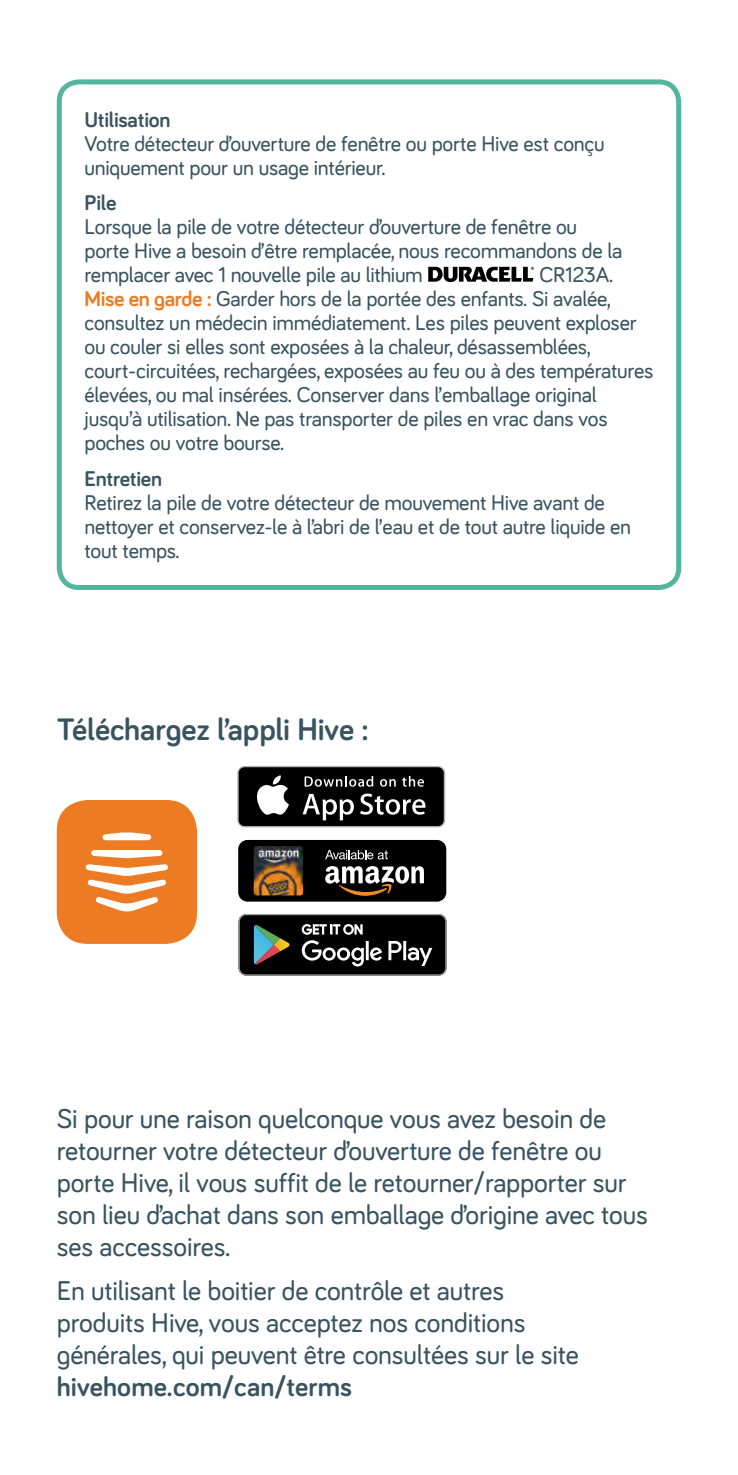
<style>
.page{position:relative;width:738px;height:1475px;background:#fff}
.page>*{position:absolute;margin:0;border:0;box-sizing:border-box;transform-origin:0 0}
.t1{font:700 32px "Bariol";color:#395461}
.t2{font:500 28px/32px "Bariol";letter-spacing:-.005em;color:#395461}
.t3{font:700 28px "Bariol";letter-spacing:.005em;color:#395461}
.t4{font:500 22px/24px "Bariol";letter-spacing:-.01em;color:#395461}
.t5{font:700 22px "Bariol";letter-spacing:-.01em;color:#395461}
.s1{font-weight:700;color:#ec7b23}
</style>
<div class="page">
<svg style="left:56px;top:79px;width:626px;height:511px"></svg>
<svg style="left:237px;top:765px;width:208px;height:62px"></svg>
<div style="left:238px;top:767px;width:205px;height:59px;background:#000;border-radius:6px"></div>
<svg style="left:257px;top:775px;width:32px;height:39px"></svg>
<svg style="left:302px;top:793px;width:51px;height:27px"></svg>
<svg style="left:360px;top:793px;width:65px;height:21px"></svg>
<svg style="left:304px;top:775px;width:69px;height:11px"></svg>
<svg style="left:380px;top:779px;width:15px;height:7px"></svg>
<svg style="left:402px;top:775px;width:21px;height:11px"></svg>
<div style="left:238px;top:839px;width:208px;height:62px;background:#000;border-radius:9px"></div>
<svg style="left:325px;top:866px;width:98px;height:29px"></svg>
<svg style="left:325px;top:850px;width:62px;height:9px"></svg>
<img style="left:253px;top:846px;width:50px;height:49px">
<svg style="left:243px;top:919px;width:204px;height:57px"></svg>
<svg style="left:238px;top:914px;width:208px;height:61px;background:#292b2a"></svg>
<div style="left:57px;top:799px;width:140px;height:144px;background:#ec7b23;border-radius:31px"></div>
<svg style="left:86px;top:832px;width:82px;height:79px"></svg>
<p class="t5" style="left:84px;top:104px;width:87px">Utilisation</p>
<p class="t4" style="left:84px;top:130px;width:521px">Votre détecteur d’ouverture de fenêtre ou porte Hive est conçu uniquement pour un usage intérieur.</p>
<p class="t5" style="left:84px;top:188px;width:33px">Pile</p>
<p class="t4" style="left:84px;top:214px;width:539px">Lorsque la pile de votre détecteur d’ouverture de fenêtre ou porte Hive a besoin d’être remplacée, nous recommandons de la remplacer avec 1 nouvelle pile au lithium</p>
<p class="t4" style="left:84px;top:262px;width:570px;text-indent:455px">CR123A.<br><span class="s1">Mise en garde :</span> Garder hors de la portée des enfants. Si avalée, consultez un médecin immédiatement. Les piles peuvent exploser ou couler si elles sont exposées à la chaleur, désassemblées, court-circuitées, rechargées, exposées au feu ou à des températures élevées, ou mal insérées. Conserver dans l’emballage original jusqu’à utilisation. Ne pas transporter de piles en vrac dans vos poches ou votre bourse.</p>
<p class="t5" style="left:84px;top:463px;width:79px">Entretien</p>
<p class="t4" style="left:84px;top:489px;width:547px">Retirez la pile de votre détecteur de mouvement Hive avant de nettoyer et conservez-le à l’abri de l’eau et de tout autre liquide en tout temps.</p>
<h1 class="t1" style="left:57px;top:707px;width:313px">Téléchargez l’appli Hive :</h1>
<p class="t2" style="left:57px;top:1101px;width:592px">Si pour une raison quelconque vous avez besoin de retourner votre détecteur d’ouverture de fenêtre ou porte Hive, il vous suffit de le retourner/rapporter sur son lieu d’achat dans son emballage d’origine avec tous ses accessoires.</p>
<p class="t2" style="left:57px;top:1272px;width:523px">En utilisant le boitier de contrôle et autres produits Hive, vous acceptez nos conditions générales, qui peuvent être consultées sur le site</p>
<p class="t3" style="left:57px;top:1366px;width:296px">hivehome.com/can/terms</p>
</div>
